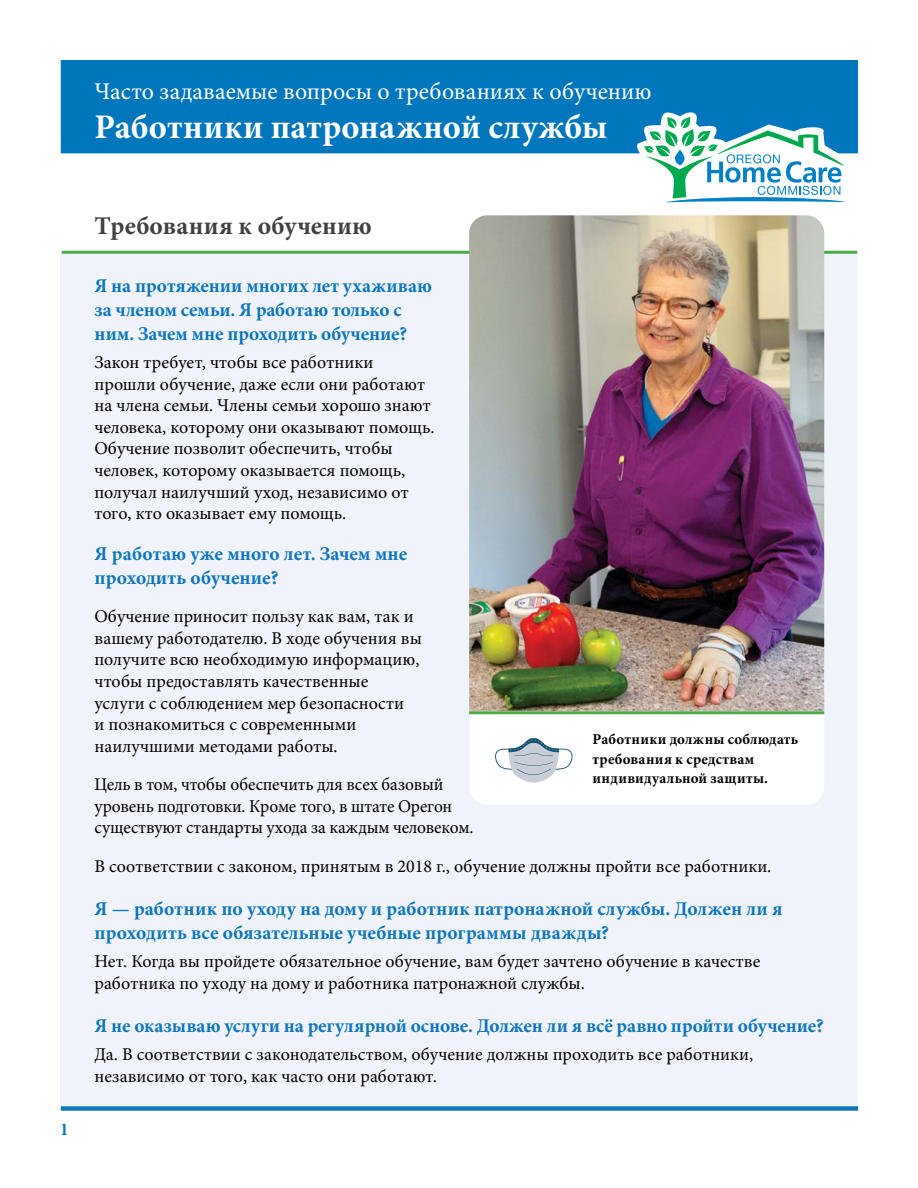
<style>
.page{position:relative;width:918px;height:1188px;background:#fff}
.page>*{position:absolute;margin:0;border:0;box-sizing:border-box;transform-origin:0 0}
.t1{font:700 34.5px "Minion Pro";letter-spacing:.005em;color:#fff}
.t2{font:700 25.5px "Minion Pro";letter-spacing:.01em;color:#414042}
.t3{font:24px "Minion Pro";color:#fff}
.t4{font:700 19.5px/24px "Minion Pro";color:#0d76bd}
.t5{font:18px/21.6px "Minion Pro";color:#000}
.t6{font:700 condensed 18px "Minion Pro";color:#0077bd}
.t7{font:700 15px/19.5px "Minion Pro";letter-spacing:.02em;color:#000}
</style>
<div class="page">
<div style="left:61px;top:1106px;width:797px;height:5px;background:#0d76bd"></div>
<div style="left:61px;top:60px;width:797px;height:93px;background:#0077bd"></div>
<svg style="left:633px;top:111px;width:221px;height:92px"></svg>
<div style="left:61px;top:252px;width:796px;height:854px;background:#f0f3fa"></div>
<div style="left:470px;top:714px;width:354px;height:91px;background:#fff"></div>
<svg style="left:495px;top:738px;width:78px;height:45px"></svg>
<hr style="left:62px;top:251px;width:795px;height:3px;background:#4aab47">
<hr style="left:469px;top:711px;width:355px;height:3px;background:#4aab47">
<img style="left:469px;top:215px;width:355px;height:496px">
<h3 class="t3" style="left:94px;top:75px;width:558px">Часто задаваемые вопросы о требованиях к обучению</h3>
<h1 class="t1" style="left:94px;top:103px;width:515px">Работники патронажной службы</h1>
<p class="t6" style="left:60px;top:1117px;width:10px">1</p>
<h2 class="t2" style="left:94px;top:208px;width:279px">Требования к обучению</h2>
<p class="t4" style="left:94px;top:273px;width:339px">Я на протяжении многих лет ухаживаю за членом семьи. Я работаю только с ним. Зачем мне проходить обучение?</p>
<p class="t5" style="left:94px;top:352px;width:342px">Закон требует, чтобы все работники прошли обучение, даже если они работают на члена семьи. Члены семьи хорошо знают человека, которому они оказывают помощь.<br>Обучение позволит обеспечить, чтобы человек, которому оказывается помощь, получал наилучший уход, независимо от того, кто оказывает ему помощь.</p>
<p class="t4" style="left:94px;top:541px;width:314px">Я работаю уже много лет. Зачем мне проходить обучение?</p>
<p class="t5" style="left:94px;top:606px;width:329px">Обучение приносит пользу как вам, так и вашему работодателю. В ходе обучения вы получите всю необходимую информацию, чтобы предоставлять качественные услуги с соблюдением мер безопасности<br>и познакомиться с современными наилучшими методами работы.</p>
<p class="t5" style="left:94px;top:774px;width:380px">Цель в том, чтобы обеспечить для всех базовый уровень подготовки. Кроме того, в штате Орегон существуют стандарты ухода за каждым человеком.</p>
<p class="t5" style="left:94px;top:855px;width:678px">В соответствии с законом, принятым в 2018 г., обучение должны пройти все работники.</p>
<p class="t4" style="left:94px;top:896px;width:690px">Я — работник по уходу на дому и работник патронажной службы. Должен ли я проходить все обязательные учебные программы дважды?</p>
<p class="t5" style="left:94px;top:951px;width:667px">Нет. Когда вы пройдете обязательное обучение, вам будет зачтено обучение в качестве работника по уходу на дому и работника патронажной службы.</p>
<p class="t4" style="left:94px;top:1014px;width:731px">Я не оказываю услуги на регулярной основе. Должен ли я всё равно пройти обучение?</p>
<p class="t5" style="left:94px;top:1044px;width:660px">Да. В соответствии с законодательством, обучение должны проходить все работники, независимо от того, как часто они работают.</p>
<p class="t7" style="left:593px;top:729px;width:207px">Работники должны соблюдать требования к средствам индивидуальной защиты.</p>
</div>
